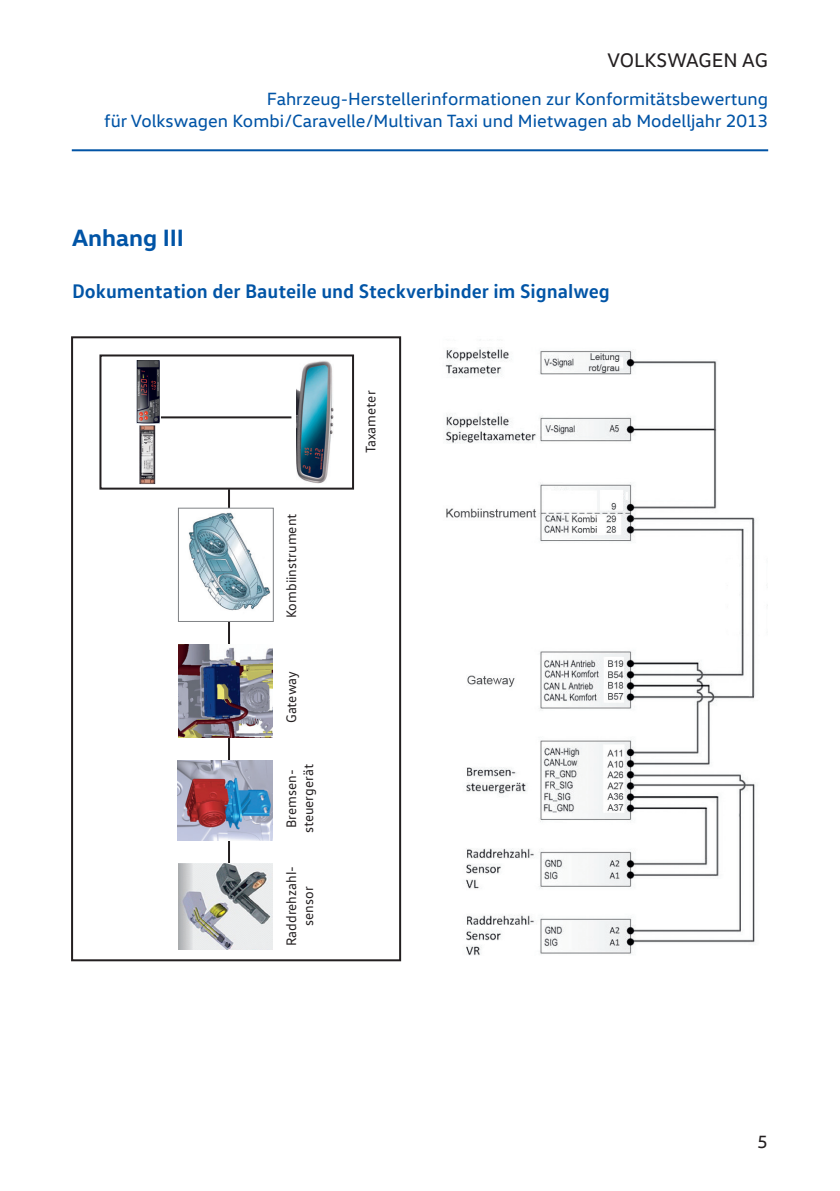
<style>
.page{position:relative;width:840px;height:1191px;background:#fff}
.page>*{position:absolute;margin:0;border:0;box-sizing:border-box;transform-origin:0 0}
.t1{font:700 24px "VW Head";color:#0154a6}
.t2{font:700 20px "VW Text";color:#0154a6}
.t3{font:20px "VW Head";color:#231f20}
.t4{font:18px/21.6px "VW Head";color:#0154a6;text-align:right}
.t5{font:18px "VW Head";color:#231f20}
.t6{font:14px/16.8px "VW Text";color:#231f20;text-align:center}
</style>
<div class="page">
<hr style="left:72px;top:149px;width:695px;height:2px;background:#0154a6">
<img style="left:445px;top:347px;width:310px;height:609px">
<div style="left:71px;top:336px;width:330px;height:625px;border:2px solid #231f20"></div>
<div style="left:99px;top:354px;width:255px;height:135px;border:2px solid #231f20"></div>
<img style="left:296px;top:360px;width:37px;height:123px">
<hr style="left:228px;top:489px;width:2px;height:383px;background:#231f20">
<img style="left:178px;top:863px;width:95px;height:87px">
<img style="left:178px;top:644px;width:94px;height:93px">
<img style="left:177px;top:760px;width:95px;height:80px">
<img style="left:136px;top:360px;width:23px;height:63px">
<hr style="left:161px;top:416px;width:130px;height:2px;background:#231f20">
<img style="left:139px;top:425px;width:16px;height:59px">
<img style="left:188px;top:510px;width:82px;height:109px">
<div style="left:178px;top:508px;width:95px;height:113px;border:1px solid #808285"></div>
<p class="t3" style="left:607px;top:53px;width:162px">VOLKSWAGEN AG</p>
<p class="t4" style="left:104px;top:90px;width:665px">Fahrzeug-Herstellerinformationen zur Konformitätsbewertung<br>für Volkswagen Kombi /Caravelle /Multivan Taxi und Mietwagen ab Modelljahr 2013</p>
<h1 class="t1" style="left:72px;top:228px;width:113px">Anhang III</h1>
<p class="t2" style="left:72px;top:284px;width:539px">Dokumentation der Bauteile und Steckverbinder im Signalweg</p>
<p class="t6" style="left:284px;top:618px;width:106px;rotate:-90deg">Kombiinstrument</p>
<p class="t6" style="left:284px;top:723px;width:54px;rotate:-90deg">Gateway</p>
<p class="t6" style="left:284px;top:833px;width:71px;rotate:-90deg">Bremsen&shy;steuergerät</p>
<p class="t6" style="left:284px;top:946px;width:82px;rotate:-90deg">Raddrehzahl&shy;sensor</p>
<p class="t6" style="left:363px;top:453px;width:64px;rotate:-90deg">Taxameter</p>
<p class="t5" style="left:756px;top:1135px;width:12px">5</p>
</div>
